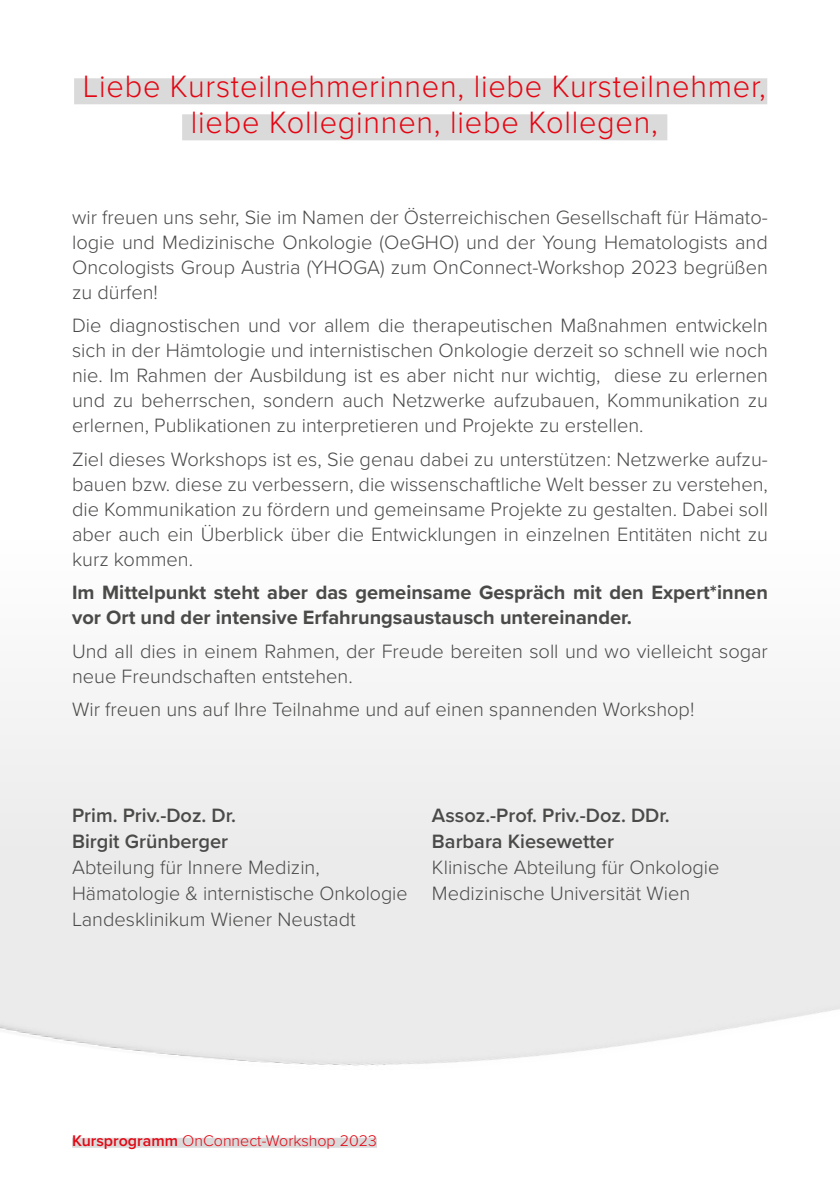
<style>
.page{position:relative;width:840px;height:1191px;background:#fff}
.page>*{position:absolute;margin:0;border:0;box-sizing:border-box;transform-origin:0 0}
.t1{font:300 32px/36px "Proxima Nova";letter-spacing:.025em;color:#e30613;text-align:center;scale:.96 1}
.t2{font:300 20px/25px "Proxima Nova";color:#4a4a49;text-align:justify}
.t3{font:700 20px/25px "Proxima Nova";color:#4a4a49}
.t4{font:600 20px/26px "Proxima Nova";color:#4a4a49}
.t5{font:300 16px "Proxima Nova";color:#e30613}
.s1{font-weight:600}
</style>
<div class="page">
<div style="left:72px;top:1137px;width:305px;height:10px;background:#dadada"></div>
<img style="left:0;top:701px;width:839px;height:437px">
<div style="left:74px;top:78px;width:692px;height:26px;background:#dadada"></div>
<div style="left:182px;top:114px;width:485px;height:26px;background:#dadada"></div>
<h1 class="t1" style="left:83px;top:67px;width:712px">Liebe Kursteilnehmerinnen, liebe Kursteilnehmer, liebe Kolleginnen, liebe Kollegen,</h1>
<p class="t2" style="left:72px;top:203px;width:697px">wir freuen uns sehr, Sie im Namen der Österreichischen Gesellschaft für Hämato&shy;logie und Medizinische Onkologie (OeGHO) und der Young Hematologists and Oncologists Group Austria (YHOGA) zum OnConnect-Workshop 2023 begrüßen zu dürfen!</p>
<p class="t2" style="left:72px;top:312px;width:697px">Die diagnostischen und vor allem die therapeutischen Maßnahmen entwickeln sich in der Hämtologie und internistischen Onkologie derzeit so schnell wie noch nie. Im Rahmen der Ausbildung ist es aber nicht nur wichtig, diese zu erlernen und zu beherrschen, sondern auch Netzwerke aufzubauen, Kommunikation zu erlernen, Publikationen zu interpretieren und Projekte zu erstellen.</p>
<p class="t2" style="left:72px;top:445px;width:697px">Ziel dieses Workshops ist es, Sie genau dabei zu unterstützen: Netzwerke aufzu&shy;bauen bzw. diese zu verbessern, die wissenschaftliche Welt besser zu verstehen, die Kommunikation zu fördern und gemeinsame Projekte zu gestalten. Dabei soll aber auch ein Überblick über die Entwicklungen in einzelnen Entitäten nicht zu kurz kommen.</p>
<p class="t3" style="left:72px;top:579px;width:697px">Im Mittelpunkt steht aber das gemeinsame Gespräch mit den Expert*innen vor Ort und der intensive Erfahrungsaustausch untereinander.</p>
<p class="t2" style="left:72px;top:637px;width:697px">Und all dies in einem Rahmen, der Freude bereiten soll und wo vielleicht sogar neue Freundschaften entstehen.</p>
<p class="t2" style="left:72px;top:696px;width:623px">Wir freuen uns auf Ihre Teilnahme und auf einen spannenden Workshop!</p>
<p class="t4" style="left:72px;top:801px;width:165px">Prim. Priv.-Doz. Dr.<br>Birgit Grünberger</p>
<p class="t2" style="left:72px;top:853px;width:337px;line-height:26px;text-align:left">Abteilung für Innere Medizin,<br>Hämatologie &amp; internistische Onkologie<br>Landesklinikum Wiener Neustadt</p>
<p class="t4" style="left:432px;top:801px;width:239px">Assoz.-Prof. Priv.-Doz. DDr.<br>Barbara Kiesewetter</p>
<p class="t2" style="left:432px;top:853px;width:289px;line-height:26px">Klinische Abteilung für Onkologie<br>Medizinische Universität Wien</p>
<p class="t5" style="left:72px;top:1128px;width:306px"><span class="s1">Kursprogramm</span> OnConnect-Workshop 2023</p>
</div>
